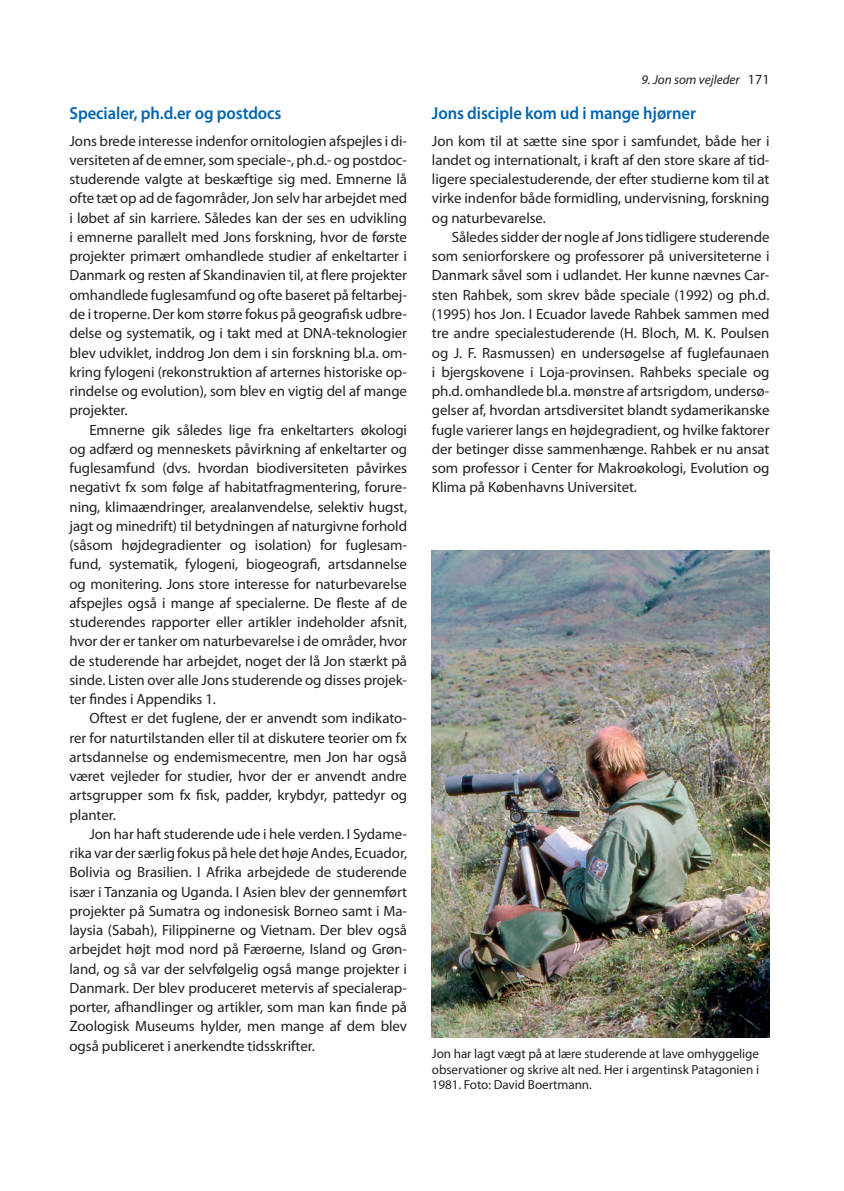
<style>
.page{position:relative;width:844px;height:1191px;background:#fff}
.page>*{position:absolute;margin:0;border:0;box-sizing:border-box;transform-origin:0 0}
.t1{font:600 17.5px "Myriad Pro";letter-spacing:-.005em;color:#0265b0;scale:.95 1}
.t2{font:14.88px/19.2px "Myriad Pro";letter-spacing:-.005em;color:#231f20;text-align:justify}
.t3{font:13.12px/15.8px "Myriad Pro";letter-spacing:-.005em;color:#231f20;text-align:justify}
.t4{font:italic 13.12px "Myriad Pro";color:#231f20}
.s1{font-style:normal;font-size:14px}
</style>
<div class="page">
<img style="left:432px;top:550px;width:337px;height:488px">
<p class="t1" style="left:69px;top:102px;width:225px">Specialer, ph.d.er og postdocs</p>
<p class="t2" style="left:69px;top:131px;width:339px">Jons brede interesse indenfor ornitologien afspejles i di&shy;versiteten af de emner, som speciale-, ph.d.- og postdoc&shy;studerende valgte at beskæftige sig med. Emnerne lå ofte tæt op ad de fagområder, Jon selv har arbejdet med i løbet af sin karriere. Således kan der ses en udvikling i emnerne parallelt med Jons forskning, hvor de første projekter primært omhandlede studier af enkeltarter i Danmark og resten af Skandinavien til, at flere projekter omhandlede fuglesamfund og ofte baseret på feltarbej&shy;de i troperne. Der kom større fokus på geografisk udbre&shy;delse og systematik, og i takt med at DNA-teknologier blev udviklet, inddrog Jon dem i sin forskning bl.a. om&shy;kring fylogeni (rekonstruktion af arternes historiske op&shy;rindelse og evolution), som blev en vigtig del af mange projekter.</p>
<p class="t2" style="left:69px;top:420px;width:339px;text-indent:20px">Emnerne gik således lige fra enkeltarters økologi og adfærd og menneskets påvirkning af enkeltarter og fuglesamfund (dvs. hvordan biodiversiteten påvirkes negativt fx som følge af habitatfragmentering, forure&shy;ning, klimaændringer, arealanvendelse, selektiv hugst, jagt og minedrift) til betydningen af naturgivne forhold (såsom højdegradienter og isolation) for fuglesam&shy;fund, systematik, fylogeni, biogeografi, artsdannelse og monitering. Jons store interesse for naturbevarelse afspejles også i mange af specialerne. De fleste af de studerendes rapporter eller artikler indeholder afsnit, hvor der er tanker om naturbevarelse i de områder, hvor de studerende har arbejdet, noget der lå Jon stærkt på sinde. Listen over alle Jons studerende og disses projek&shy;ter findes i Appendiks 1.</p>
<p class="t2" style="left:69px;top:708px;width:339px;text-indent:20px">Oftest er det fuglene, der er anvendt som indikato&shy;rer for naturtilstanden eller til at diskutere teorier om fx artsdannelse og endemismecentre, men Jon har også været vejleder for studier, hvor der er anvendt andre artsgrupper som fx fisk, padder, krybdyr, pattedyr og planter.</p>
<p class="t2" style="left:69px;top:824px;width:339px;text-indent:20px">Jon har haft studerende ude i hele verden. I Sydame&shy;rika var der særlig fokus på hele det høje Andes, Ecuador, Bolivia og Brasilien. I Afrika arbejdede de studerende især i Tanzania og Uganda. I Asien blev der gennemført projekter på Sumatra og indonesisk Borneo samt i Ma&shy;laysia (Sabah), Filippinerne og Vietnam. Der blev også arbejdet højt mod nord på Færøerne, Island og Grøn&shy;land, og så var der selvfølgelig også mange projekter i Danmark. Der blev produceret metervis af specialerap&shy;porter, afhandlinger og artikler, som man kan finde på Zoologisk Museums hylder, men mange af dem blev også publiceret i anerkendte tidsskrifter.</p>
<p class="t4" style="left:641px;top:72px;width:129px">9. Jon som vejleder <span class="s1">171</span></p>
<p class="t1" style="left:432px;top:102px;width:279px">Jons disciple kom ud i mange hjørner</p>
<p class="t2" style="left:432px;top:131px;width:339px">Jon kom til at sætte sine spor i samfundet, både her i landet og internationalt, i kraft af den store skare af tid&shy;ligere specialestuderende, der efter studierne kom til at virke indenfor både formidling, undervisning, forskning og naturbevarelse.</p>
<p class="t2" style="left:432px;top:227px;width:339px;text-indent:20px">Således sidder der nogle af Jons tidligere studerende som seniorforskere og professorer på universiteterne i Danmark såvel som i udlandet. Her kunne nævnes Car&shy;sten Rahbek, som skrev både speciale (1992) og ph.d. (1995) hos Jon. I Ecuador lavede Rahbek sammen med tre andre specialestuderende (H. Bloch, M. K. Poulsen og J. F. Rasmussen) en undersøgelse af fuglefaunaen i bjergskovene i Loja-provinsen. Rahbeks speciale og ph.d. omhandlede bl.a. mønstre af artsrigdom, undersø&shy;gelser af, hvordan artsdiversitet blandt sydamerikanske fugle varierer langs en højdegradient, og hvilke faktorer der betinger disse sammenhænge. Rahbek er nu ansat som professor i Center for Makroøkologi, Evolution og Klima på Københavns Universitet.</p>
<p class="t3" style="left:432px;top:1045px;width:328px">Jon har lagt vægt på at lære studerende at lave omhyggelige observationer og skrive alt ned. Her i argentinsk Patagonien i 1981. Foto: David Boertmann.</p>
</div>
